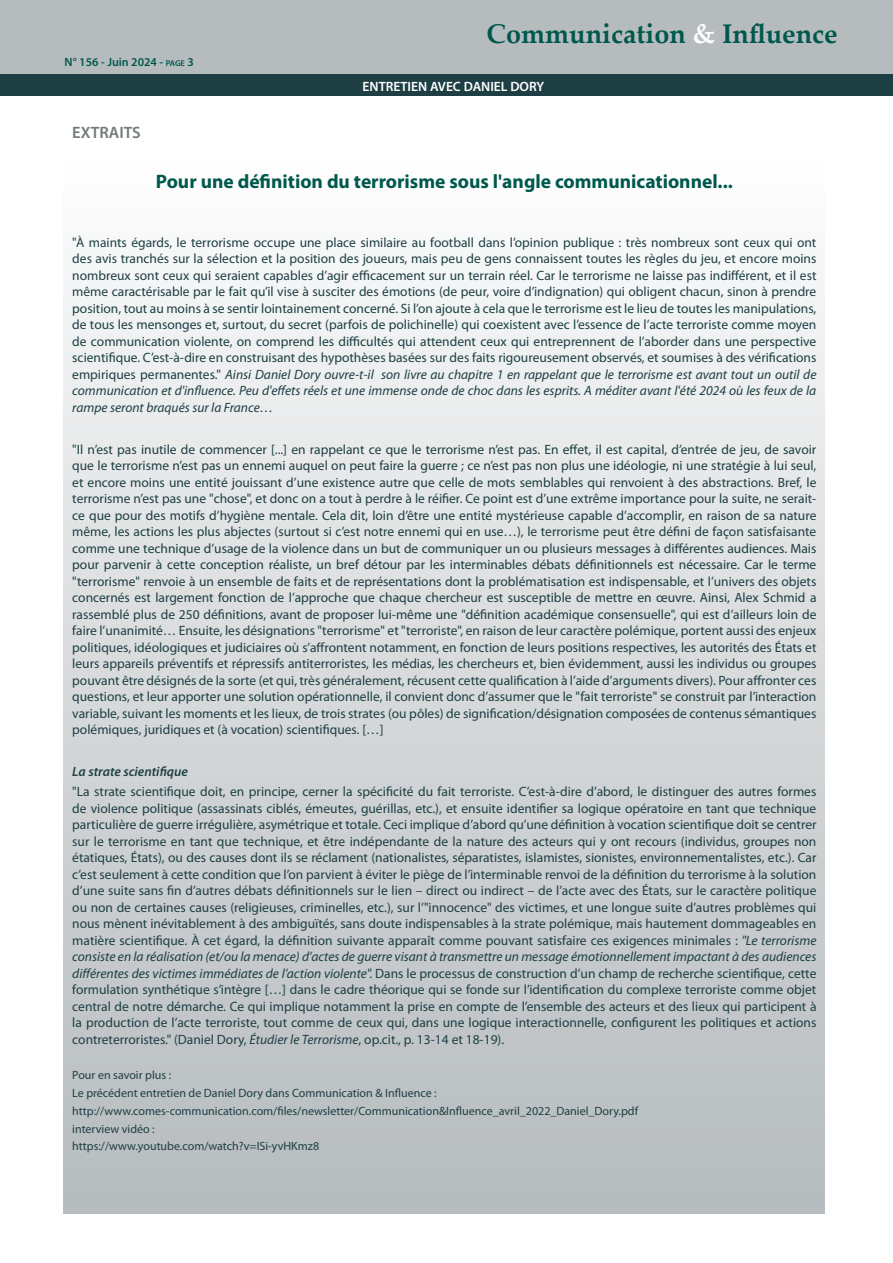
<style>
.page{position:relative;width:893px;height:1263px;background:#fff}
.page>*{position:absolute;margin:0;border:0;box-sizing:border-box;transform-origin:0 0}
.t1{font:700 27px "Palatino Linotype";color:#00584c}
.Titre_article_P1-4{font:700 19.5px "Myriad Pro";color:#00584c}
.Titre_colonnes{font:600 16.5px "Myriad Pro";color:#727b7c}
.Style_de_paragraphe_1-textes_centraux-qu{font:13.5px/16.5px "Myriad Pro";color:#1d3f44;text-align:justify}
.t2{font:600 13.5px "Myriad Pro";color:#fff}
.Style_de_paragraphe_1-textes_centraux-qu-2{font:italic 600 13.5px "Myriad Pro";color:#1d3f44}
.Style_de_paragraphe_1-textes_centraux-qu-3{font:12px "Myriad Pro";color:#1d3f44}
.t3{font:600 12px "Myriad Pro";color:#00584c}
.s1{font-size:8.4px}
.s2{color:#fff}
.s3{font-style:italic}
</style>
<div class="page">
<div style="left:0;top:0;width:893px;height:74px;background:#b6bcbe"></div>
<div style="left:0;top:75px;width:893px;height:21px;background:#1d3f44"></div>
<div style="left:64px;top:123px;width:761px;height:1090px;background:linear-gradient(to bottom,#fff,#b4b9bc)"></div>
<p class="t3" style="left:65px;top:55px;width:131px">N° 156 - Juin 2024 - <span class="s1">page</span> 3</p>
<p class="Titre_colonnes" style="left:72px;top:122px;width:70px">EXTRAITS</p>
<p class="t1" style="left:487px;top:14px;width:353px">Communication <span class="s2">&amp;</span> Influence</p>
<p class="t2" style="left:363px;top:78px;width:183px">ENTRETIEN AVEC DANIEL DORY</p>
<p class="Titre_article_P1-4" style="left:156px;top:169px;width:578px">Pour une définition du terrorisme sous l'angle communicationnel...</p>
<p class="Style_de_paragraphe_1-textes_centraux-qu" style="left:72px;top:234px;width:746px">"À maints égards, le terrorisme occupe une place similaire au football dans l’opinion publique : très nombreux sont ceux qui ont des avis tranchés sur la sélection et la position des joueurs, mais peu de gens connaissent toutes les règles du jeu, et encore moins nombreux sont ceux qui seraient capables d’agir efficacement sur un terrain réel. Car le terrorisme ne laisse pas indifférent, et il est même caractérisable par le fait qu’il vise à susciter des émotions (de peur, voire d’indignation) qui obligent chacun, sinon à prendre position, tout au moins à se sentir lointainement concerné. Si l’on ajoute à cela que le terrorisme est le lieu de toutes les manipulations, de tous les mensonges et, surtout, du secret (parfois de polichinelle) qui coexistent avec l’essence de l’acte terroriste comme moyen de communication violente, on comprend les difficultés qui attendent ceux qui entreprennent de l’aborder dans une perspective scientifique. C’est-à-dire en construisant des hypothèses basées sur des faits rigoureusement observés, et soumises à des vérifications empiriques permanentes." <span class="s3">Ainsi Daniel Dory ouvre-t-il son livre au chapitre 1 en rappelant que le terrorisme est avant tout un outil de communication et d'influence. Peu d'effets réels et une immense onde de choc dans les esprits. A méditer avant l'été 2024 où les feux de la rampe seront braqués sur la France…</span></p>
<p class="Style_de_paragraphe_1-textes_centraux-qu" style="left:72px;top:440px;width:746px">"Il n’est pas inutile de commencer [...] en rappelant ce que le terrorisme n’est pas. En effet, il est capital, d’entrée de jeu, de savoir que le terrorisme n’est pas un ennemi auquel on peut faire la guerre ; ce n’est pas non plus une idéologie, ni une stratégie à lui seul, et encore moins une entité jouissant d’une existence autre que celle de mots semblables qui renvoient à des abstractions. Bref, le terrorisme n’est pas une "chose", et donc on a tout à perdre à le réifier. Ce point est d’une extrême importance pour la suite, ne serait&shy;ce que pour des motifs d’hygiène mentale. Cela dit, loin d’être une entité mystérieuse capable d’accomplir, en raison de sa nature même, les actions les plus abjectes (surtout si c’est notre ennemi qui en use…), le terrorisme peut être défini de façon satisfaisante comme une technique d’usage de la violence dans un but de communiquer un ou plusieurs messages à différentes audiences. Mais pour parvenir à cette conception réaliste, un bref détour par les interminables débats définitionnels est nécessaire. Car le terme "terrorisme" renvoie à un ensemble de faits et de représentations dont la problématisation est indispensable, et l’univers des objets concernés est largement fonction de l’approche que chaque chercheur est susceptible de mettre en œuvre. Ainsi, Alex Schmid a rassemblé plus de 250 définitions, avant de proposer lui-même une "définition académique consensuelle", qui est d’ailleurs loin de faire l’unanimité… Ensuite, les désignations "terrorisme" et "terroriste", en raison de leur caractère polémique, portent aussi des enjeux politiques, idéologiques et judiciaires où s’affrontent notamment, en fonction de leurs positions respectives, les autorités des États et leurs appareils préventifs et répressifs antiterroristes, les médias, les chercheurs et, bien évidemment, aussi les individus ou groupes pouvant être désignés de la sorte (et qui, très généralement, récusent cette qualification à l’aide d’arguments divers). Pour affronter ces questions, et leur apporter une solution opérationnelle, il convient donc d’assumer que le "fait terroriste" se construit par l’interaction variable, suivant les moments et les lieux, de trois strates (ou pôles) de signification/désignation composées de contenus sémantiques polémiques, juridiques et (à vocation) scientifiques. […]</p>
<p class="Style_de_paragraphe_1-textes_centraux-qu-2" style="left:72px;top:762px;width:117px">La strate scientifique</p>
<p class="Style_de_paragraphe_1-textes_centraux-qu" style="left:72px;top:783px;width:746px">"La strate scientifique doit, en principe, cerner la spécificité du fait terroriste. C’est-à-dire d’abord, le distinguer des autres formes de violence politique (assassinats ciblés, émeutes, guérillas, etc.), et ensuite identifier sa logique opératoire en tant que technique particulière de guerre irrégulière, asymétrique et totale. Ceci implique d’abord qu’une définition à vocation scientifique doit se centrer sur le terrorisme en tant que technique, et être indépendante de la nature des acteurs qui y ont recours (individus, groupes non étatiques, États), ou des causes dont ils se réclament (nationalistes, séparatistes, islamistes, sionistes, environnementalistes, etc.). Car c’est seulement à cette condition que l’on parvient à éviter le piège de l’interminable renvoi de la définition du terrorisme à la solution d’une suite sans fin d’autres débats définitionnels sur le lien – direct ou indirect – de l’acte avec des États, sur le caractère politique ou non de certaines causes (religieuses, criminelles, etc.), sur l’"innocence" des victimes, et une longue suite d’autres problèmes qui nous mènent inévitablement à des ambiguïtés, sans doute indispensables à la strate polémique, mais hautement dommageables en matière scientifique. À cet égard, la définition suivante apparaît comme pouvant satisfaire ces exigences minimales : <span class="s3">"Le terrorisme consiste en la réalisation (et/ou la menace) d’actes de guerre visant à transmettre un message émotionnellement impactant à des audiences différentes des victimes immédiates de l’action violente".</span> Dans le processus de construction d’un champ de recherche scientifique, cette formulation synthétique s’intègre […] dans le cadre théorique qui se fonde sur l’identification du complexe terroriste comme objet central de notre démarche. Ce qui implique notamment la prise en compte de l’ensemble des acteurs et des lieux qui participent à la production de l’acte terroriste, tout comme de ceux qui, dans une logique interactionnelle, configurent les politiques et actions contreterroristes." (Daniel Dory, <span class="s3">Étudier le Terrorisme</span>, op.cit., p. 13-14 et 18-19).</p>
<p class="Style_de_paragraphe_1-textes_centraux-qu-3" style="left:72px;top:1068px;width:100px">Pour en savoir plus :</p>
<p class="Style_de_paragraphe_1-textes_centraux-qu-3" style="left:72px;top:1086px;width:366px">Le précédent entretien de Daniel Dory dans Communication &amp; Influence :</p>
<p class="Style_de_paragraphe_1-textes_centraux-qu-3" style="left:72px;top:1103px;width:567px">http://www.comes-communication.com/files/newsletter/Communication&amp;Influence_avril_2022_Daniel_Dory.pdf</p>
<p class="Style_de_paragraphe_1-textes_centraux-qu-3" style="left:72px;top:1121px;width:84px">interview vidéo :</p>
<p class="Style_de_paragraphe_1-textes_centraux-qu-3" style="left:72px;top:1139px;width:248px">https://www.youtube.com/watch?v=ISi-yvHKmz8</p>
</div>
